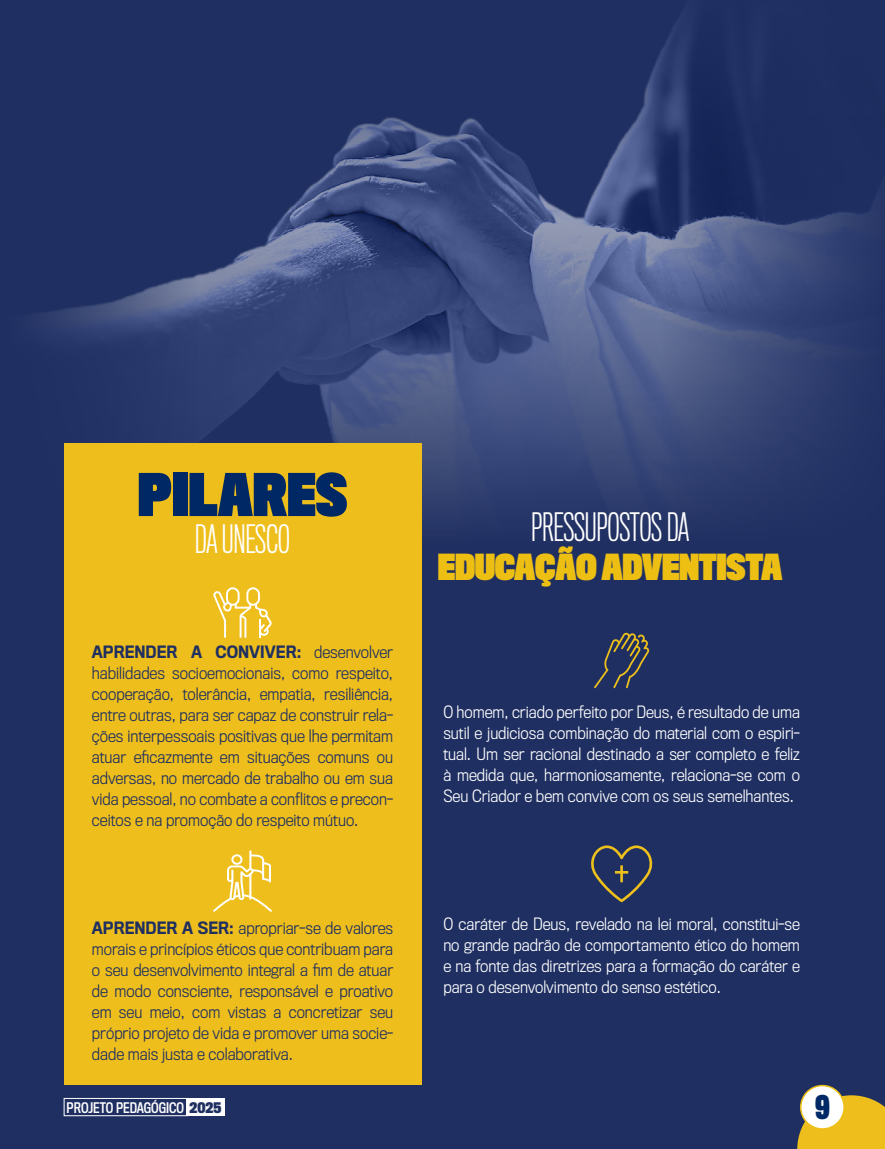
<style>
.page{position:relative;width:885px;height:1149px;background:#fff}
.page>*{position:absolute;margin:0;border:0;box-sizing:border-box;transform-origin:0 0}
.t1{font:900 54px "Titling Gothic FB Comp";color:#002865}
.t2{font:300 36px "Titling Gothic FB Comp";letter-spacing:-.01em;color:#fff}
.t3{font:900 33px "Titling Gothic FB Comp";letter-spacing:-.01em;color:#eebf13}
.t4{font:700 30px "Titling Gothic FB Comp";color:#012966}
.t5{font:300 15.75px/21px "Titling Gothic FB Narrow";color:#1f2f61;text-align:justify}
.t6{font:300 15.75px/21px "Titling Gothic FB Narrow";color:#fff;text-align:justify}
.t7{font:13.5px "Titling Gothic FB Cond Standard";color:#fff}
.s1{font-weight:500}
.s2{font-family:"Titling Gothic FB Cond";font-weight:700;color:#1f2f61}
</style>
<div class="page">
<div style="left:0;top:0;width:884px;height:1148px;background:#1f2f61"></div>
<img style="left:197px;top:211px;width:465px;height:393px">
<svg style="left:662px;top:211px;width:216px;height:301px"></svg>
<svg style="left:287px;top:22px;width:589px;height:189px"></svg>
<div style="left:64px;top:442px;width:357px;height:642px;background:#eebe1c"></div>
<svg style="left:213px;top:587px;width:58px;height:50px"></svg>
<svg style="left:213px;top:850px;width:59px;height:61px"></svg>
<svg style="left:594px;top:632px;width:55px;height:56px"></svg>
<svg style="left:591px;top:845px;width:62px;height:56px"></svg>
<svg style="left:797px;top:1094px;width:87px;height:54px;background:#d8af23"></svg>
<div style="left:800px;top:1085px;width:44px;height:43px;background:#fff;border-radius:50%"></div>
<div style="left:799px;top:1084px;width:45px;height:45px;border:2px solid #eebf13;border-radius:50%"></div>
<div style="left:64px;top:1097px;width:124px;height:18px;border:1px solid #fff"></div>
<div style="left:186px;top:1097px;width:39px;height:18px;background:#fff"></div>
<h1 class="t1" style="left:138px;top:464px;width:211px">PILARES</h1>
<h2 class="t2" style="left:195px;top:518px;width:97px">DA UNESCO</h2>
<p class="t5" style="left:92px;top:641px;width:303px"><span class="s1">APRENDER A CONVIVER:</span> desenvolver habilidades socioemocionais, como respeito, cooperação, tolerância, empatia, resiliência, entre outras, para ser capaz de construir rela&shy;ções interpessoais positivas que lhe permitam atuar eficazmente em situações comuns ou adversas, no mercado de trabalho ou em sua vida pessoal, no combate a conflitos e precon&shy;ceitos e na promoção do respeito mútuo.</p>
<h2 class="t2" style="left:531px;top:506px;width:159px">PRESSUPOSTOS DA</h2>
<h3 class="t3" style="left:438px;top:548px;width:346px">EDUCAÇÃO ADVENTISTA</h3>
<p class="t6" style="left:443px;top:701px;width:358px">O homem, criado perfeito por Deus, é resultado de uma sutil e judiciosa combinação do material com o espiri&shy;tual. Um ser racional destinado a ser completo e feliz à medida que, harmoniosamente, relaciona-se com o Seu Criador e bem convive com os seus semelhantes.</p>
<p class="t5" style="left:92px;top:917px;width:303px"><span class="s1">APRENDER A SER:</span> apropriar-se de valores morais e princípios éticos que contribuam para o seu desenvolvimento integral a fim de atuar de modo consciente, responsável e proativo em seu meio, com vistas a concretizar seu próprio projeto de vida e promover uma socie&shy;dade mais justa e colaborativa.</p>
<p class="t6" style="left:443px;top:913px;width:358px">O caráter de Deus, revelado na lei moral, constitui-se no grande padrão de comportamento ético do homem e na fonte das diretrizes para a formação do caráter e para o desenvolvimento do senso estético.</p>
<p class="t7" style="left:67px;top:1099px;width:156px">PROJETO PEDAGÓGICO <span class="s2">2025</span></p>
<h3 class="t4" style="left:815px;top:1090px;width:16px">9</h3>
</div>
